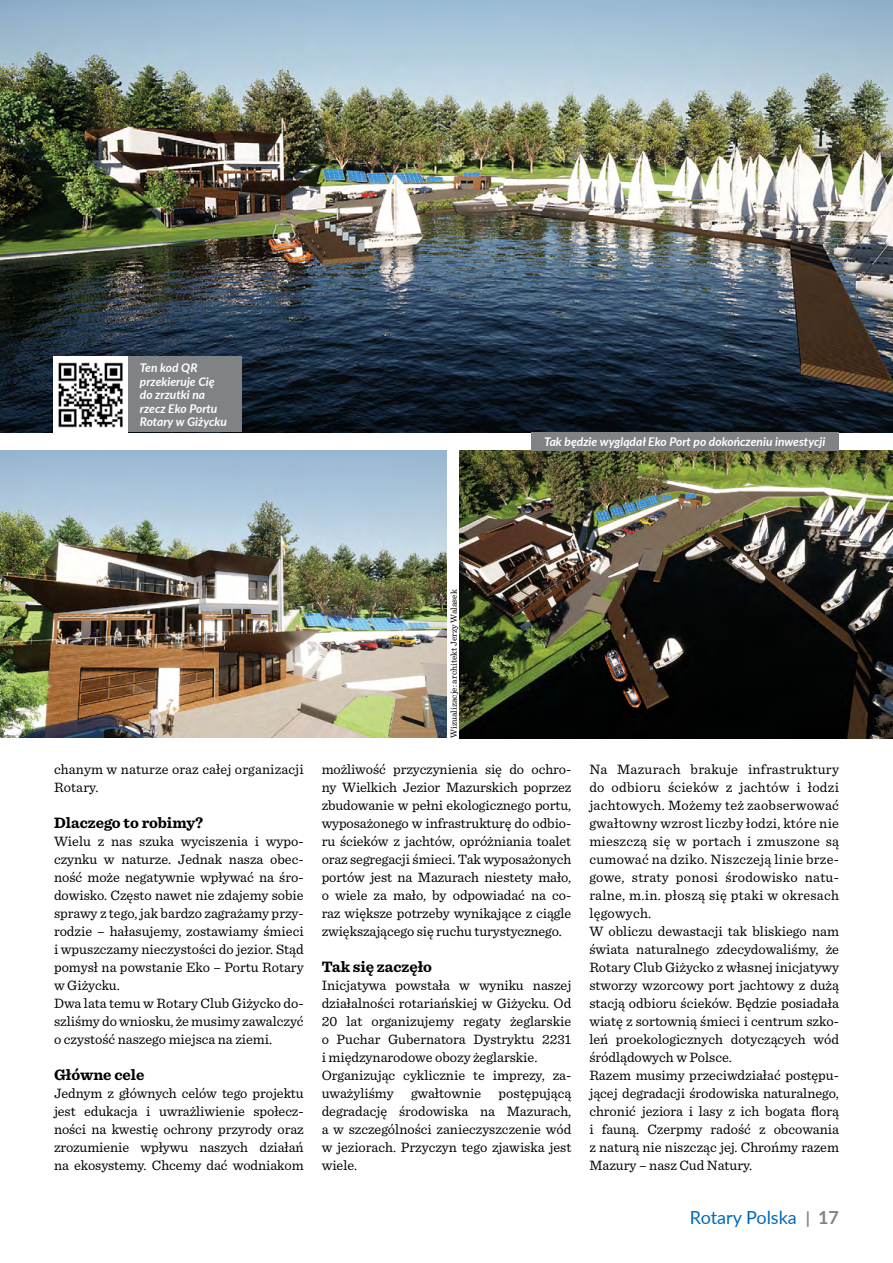
<style>
.page{position:relative;width:893px;height:1263px;background:#fff}
.page>*{position:absolute;margin:0;border:0;box-sizing:border-box;transform-origin:0 0}
.t1{font:18px "Lato";color:#006ab6}
.t2{font:700 15.75px "Sentinel";color:#000}
.t3{font:14.25px/18px "Sentinel";color:#000}
.t4{font:italic 700 12px/13.5px "Lato";color:#fff}
.t5{font:9px "Sentinel";letter-spacing:.01em;color:#000}
.s1{font-weight:700;font-size:16.5px;color:#808285}
.s2{font-weight:700;color:#808285}
</style>
<div class="page">
<img style="left:0;top:0;width:893px;height:432px">
<img style="left:0;top:450px;width:446px;height:288px">
<img style="left:459px;top:450px;width:434px;height:288px">
<div style="left:531px;top:432px;width:308px;height:18px;background:#808285"></div>
<div style="left:127px;top:357px;width:114px;height:75px;background:#808285"></div>
<img style="left:54px;top:357px;width:73px;height:75px">
<p class="t4" style="left:140px;top:361px;width:89px">Ten kod QR przekieruje Cię do zrzutki na rzecz Eko Portu<br>Rotary w Giżycku</p>
<p class="t4" style="left:544px;top:434px;width:283px">Tak będzie wyglądał Eko Port po dokończeniu inwestycji</p>
<p class="t3" style="left:54px;top:759px;width:251px">chanym w naturze oraz całej organizacji<br>Rotary.</p>
<p class="t2" style="left:54px;top:810px;width:151px">Dlaczego to robimy?</p>
<p class="t3" style="left:54px;top:831px;width:251px">Wielu z nas szuka wyciszenia i wypo&shy;czynku w naturze. Jednak nasza obec&shy;ność może negatywnie wpływać na śro&shy;dowisko. Często nawet nie zdajemy sobie sprawy z tego, jak bardzo zagrażamy przy&shy;rodzie – hałasujemy, zostawiamy śmieci i wpuszczamy nieczystości do jezior. Stąd pomysł na powstanie Eko – Portu Rotary w Giżycku.<br>Dwa lata temu w Rotary Club Giżycko do&shy;szliśmy do wniosku, że musimy zawalczyć o czystość naszego miejsca na ziemi.</p>
<p class="t2" style="left:54px;top:1062px;width:92px">Główne cele</p>
<p class="t3" style="left:54px;top:1083px;width:251px;text-align:justify">Jednym z głównych celów tego projektu jest edukacja i uwrażliwienie społecz&shy;ności na kwestię ochrony przyrody oraz zrozumienie wpływu naszych działań na ekosystemy. Chcemy dać wodniakom</p>
<p class="t5" style="left:447px;top:738px;width:150px;rotate:-90deg">Wizualizacje: architekt Jerzy Walasek</p>
<p class="t3" style="left:322px;top:759px;width:251px;text-align:justify">możliwość przyczynienia się do ochro&shy;ny Wielkich Jezior Mazurskich poprzez zbudowanie w pełni ekologicznego portu, wyposażonego w infrastrukturę do odbio&shy;ru ścieków z jachtów, opróżniania toalet oraz segregacji śmieci. Tak wyposażonych portów jest na Mazurach niestety mało, o wiele za mało, by odpowiadać na co&shy;raz większe potrzeby wynikające z ciągle zwiększającego się ruchu turystycznego.</p>
<p class="t2" style="left:322px;top:954px;width:112px">Tak się zaczęło</p>
<p class="t3" style="left:322px;top:975px;width:251px">Inicjatywa powstała w wyniku naszej działalności rotariańskiej w Giżycku. Od 20 lat organizujemy regaty żeglarskie o Puchar Gubernatora Dystryktu 2231 i międzynarodowe obozy żeglarskie.<br>Organizując cyklicznie te imprezy, za&shy;uważyliśmy gwałtownie postępującą degradację środowiska na Mazurach, a w szczególności zanieczyszczenie wód w jeziorach. Przyczyn tego zjawiska jest wiele.</p>
<p class="t3" style="left:589px;top:759px;width:251px">Na Mazurach brakuje infrastruktury do odbioru ścieków z jachtów i łodzi jachtowych. Możemy też zaobserwować gwałtowny wzrost liczby łodzi, które nie mieszczą się w portach i zmuszone są cumować na dziko. Niszczeją linie brze&shy;gowe, straty ponosi środowisko natu&shy;ralne, m.in. płoszą się ptaki w okresach lęgowych.<br>W obliczu dewastacji tak bliskiego nam świata naturalnego zdecydowaliśmy, że Rotary Club Giżycko z własnej inicjatywy stworzy wzorcowy port jachtowy z dużą stacją odbioru ścieków. Będzie posiadała wiatę z sortownią śmieci i centrum szko&shy;leń proekologicznych dotyczących wód śródlądowych w Polsce.<br>Razem musimy przeciwdziałać postępu&shy;jącej degradacji środowiska naturalnego, chronić jeziora i lasy z ich bogata florą i fauną. Czerpmy radość z obcowania z naturą nie niszcząc jej. Chrońmy razem Mazury – nasz Cud Natury.</p>
<p class="t1" style="left:690px;top:1204px;width:150px">Rotary Polska <span class="s1">|</span> <span class="s2">17</span></p>
</div>
